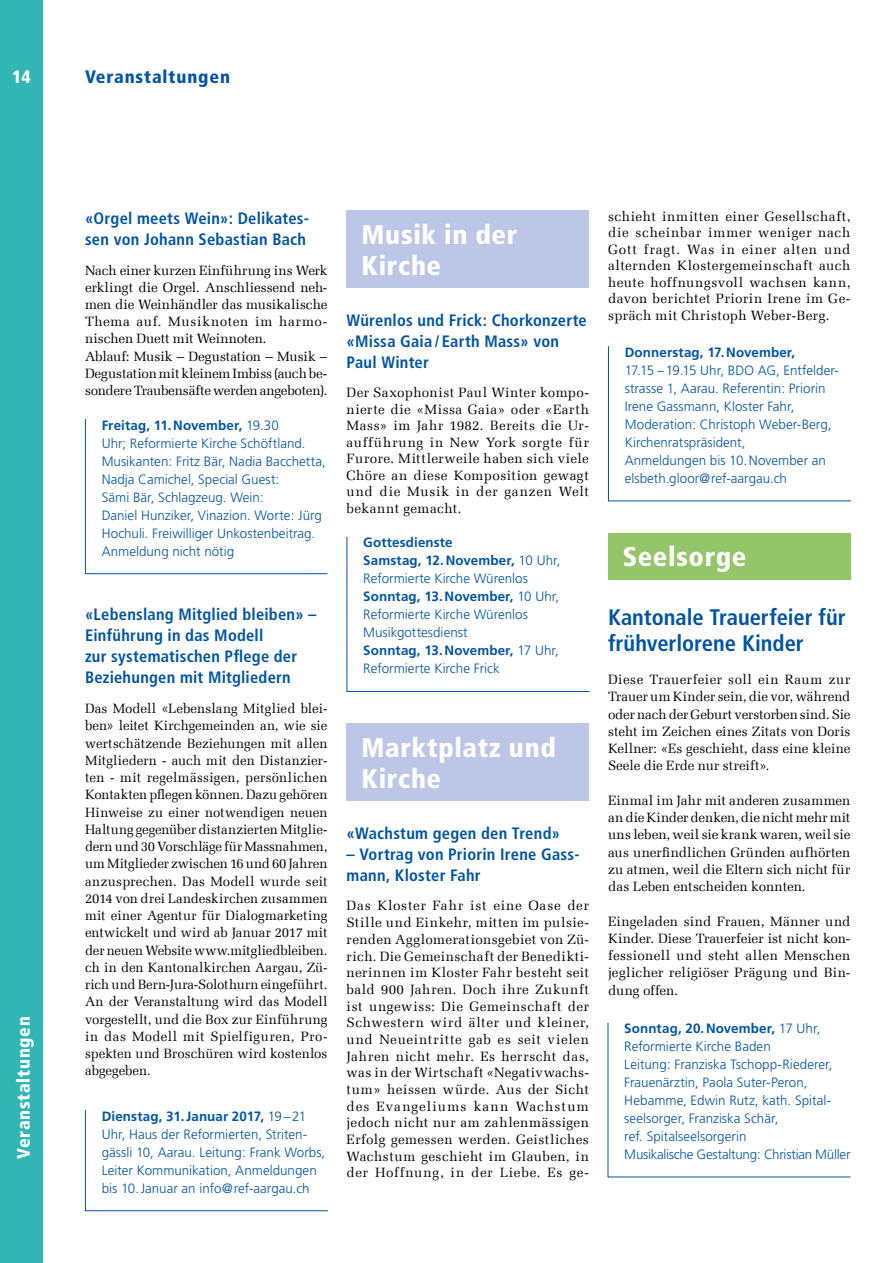
<style>
.page{position:relative;width:893px;height:1263px;background:#fff}
.page>*{position:absolute;margin:0;border:0;box-sizing:border-box;transform-origin:0 0}
.t1{font:900 condensed 27px/31.5px "Frutiger";letter-spacing:.025em;color:#fff}
.t2{font:700 condensed 22.5px/25.5px "Frutiger";color:#0054a4}
.t3{font:900 condensed 18px "Frutiger";letter-spacing:.04em;color:#fff}
.t4{font:900 condensed 18px "Frutiger";letter-spacing:.05em;color:#0054a4}
.t5{font:700 condensed 16.5px/21px "Frutiger";letter-spacing:.015em;color:#0054a4}
.t6{font:13.5px/17.2px "Melior Com";letter-spacing:.01em;color:#000;text-align:justify}
.t7{font:300 13.5px/18px "Frutiger";color:#0054a4}
.t8{font:700 13.5px "Frutiger";letter-spacing:.01em;color:#0054a4}
.s1{font-weight:700}
.s2{font-family:"Frutiger LT Com";font-weight:300}
</style>
<div class="page">
<div style="left:0;top:0;width:43px;height:1263px;background:#31b6b3"></div>
<div style="left:608px;top:533px;width:242px;height:47px;background:#95c56a"></div>
<svg style="left:85px;top:419px;width:243px;height:155px"></svg>
<svg style="left:346px;top:536px;width:244px;height:156px"></svg>
<svg style="left:608px;top:346px;width:243px;height:156px"></svg>
<div style="left:347px;top:210px;width:242px;height:78px;background:#bcc6e6"></div>
<div style="left:347px;top:724px;width:242px;height:77px;background:#bcc6e6"></div>
<svg style="left:607px;top:1022px;width:244px;height:156px"></svg>
<svg style="left:85px;top:1110px;width:243px;height:101px"></svg>
<h3 class="t3" style="left:12px;top:66px;width:20px">14</h3>
<h3 class="t3" style="left:13px;top:1159px;width:144px;rotate:-90deg">Veranstaltungen</h3>
<h3 class="t4" style="left:85px;top:66px;width:146px">Veranstaltungen</h3>
<p class="t5" style="left:85px;top:208px;width:225px">«Orgel meets Wein»: Delikates&shy;sen von Johann Sebastian Bach</p>
<p class="t6" style="left:85px;top:262px;width:244px;text-align:left">Nach einer kurzen Einführung ins Werk erklingt die Orgel. Anschliessend neh&shy;men die Weinhändler das musikalische Thema auf. Musiknoten im harmo&shy;nischen Duett mit Weinnoten.<br>Ablauf: Musik – Degustation – Musik – Degustation mit kleinem Imbiss (auch be&shy;sondere Traubensäfte werden angeboten).</p>
<p class="t7" style="left:102px;top:416px;width:226px"><span class="s1">Freitag, 11.November,</span> 19.30<br>Uhr; Reformierte Kirche Schöftland.<br>Musikanten: Fritz Bär, Nadia Bacchetta, Nadja Camichel, Special Guest:<br>Sämi Bär, Schlagzeug. Wein:<br>Daniel Hunziker, Vinazion. Worte: Jürg Hochuli. Freiwilliger Unkostenbeitrag.<br>Anmeldung nicht nötig</p>
<p class="t5" style="left:85px;top:604px;width:233px">«Lebenslang Mitglied bleiben» –<br>Einführung in das Modell<br>zur systematischen Pflege der<br>Beziehungen mit Mitgliedern</p>
<p class="t6" style="left:85px;top:700px;width:244px">Das Modell <span class="s2">«</span>Lebenslang Mitglied blei&shy;ben<span class="s2">»</span> leitet Kirchgemeinden an, wie sie wertschätzende Beziehungen mit allen Mitgliedern - auch mit den Distanzier&shy;ten - mit regelmässigen, persönlichen Kontakten pflegen können. Dazu gehören Hinweise zu einer notwendigen neuen Haltung gegenüber distanzierten Mitglie&shy;dern und 30 Vorschläge für Massnahmen, um Mitglieder zwischen 16 und 60 Jahren anzusprechen. Das Modell wurde seit 2014 von drei Landeskirchen zusammen mit einer Agentur für Dialogmarketing entwickelt und wird ab Januar 2017 mit der neuen Website www.mitgliedbleiben. ch in den Kantonalkirchen Aargau, Zü&shy;rich und Bern-Jura-Solothurn eingeführt.<br>An der Veranstaltung wird das Modell vorgestellt, und die Box zur Einführung in das Modell mit Spielfiguren, Pro&shy;spekten und Broschüren wird kostenlos abgegeben.</p>
<p class="t7" style="left:102px;top:1107px;width:225px"><span class="s1">Dienstag, 31.Januar 2017,</span> 19–21<br>Uhr, Haus der Reformierten, Striten&shy;gässli 10, Aarau. Leitung: Frank Worbs, Leiter Kommunikation, Anmeldungen bis 10.Januar an info@ref-aargau.ch</p>
<h1 class="t1" style="left:361px;top:218px;width:157px">Musik in der<br>Kirche</h1>
<p class="t5" style="left:347px;top:310px;width:242px">Würenlos und Frick: Chorkonzerte «Missa Gaia / Earth Mass» von<br>Paul Winter</p>
<p class="t6" style="left:347px;top:384px;width:244px;line-height:16.5px">Der Saxophonist Paul Winter kompo&shy;nierte die «Missa Gaia» oder «Earth Mass» im Jahr 1982. Bereits die Ur&shy;aufführung in New York sorgte für Furore. Mittlerweile haben sich viele Chöre an diese Komposition gewagt und die Musik in der ganzen Welt bekannt gemacht.</p>
<p class="t7" style="left:363px;top:534px;width:199px"><span class="s1">Gottesdienste<br>Samstag, 12.November,</span> 10 Uhr,<br>Reformierte Kirche Würenlos<br><span class="s1">Sonntag, 13.November,</span> 10 Uhr,<br>Reformierte Kirche Würenlos<br>Musikgottesdienst<br><span class="s1">Sonntag, 13.November,</span> 17 Uhr,<br>Reformierte Kirche Frick</p>
<h1 class="t1" style="left:361px;top:731px;width:196px">Marktplatz und<br>Kirche</h1>
<p class="t5" style="left:347px;top:823px;width:215px">«Wachstum gegen den Trend»</p>
<p class="t5" style="left:347px;top:844px;width:234px">– Vortrag von Priorin Irene Gass&shy;mann, Kloster Fahr</p>
<p class="t6" style="left:347px;top:897px;width:244px;line-height:16.6px">Das Kloster Fahr ist eine Oase der Stille und Einkehr, mitten im pulsie&shy;renden Agglomerationsgebiet von Zü&shy;rich. Die Gemeinschaft der Benedikti&shy;nerinnen im Kloster Fahr besteht seit bald 900 Jahren. Doch ihre Zukunft ist ungewiss: Die Gemeinschaft der Schwestern wird älter und kleiner, und Neueintritte gab es seit vielen Jahren nicht mehr. Es herrscht das, was in der Wirtschaft «Negativwachs&shy;tum» heissen würde. Aus der Sicht des Evangeliums kann Wachstum jedoch nicht nur am zahlenmässigen Erfolg gemessen werden. Geistliches Wachstum geschieht im Glauben, in der Hoffnung, in der Liebe. Es ge-</p>
<p class="t6" style="left:608px;top:208px;width:244px;line-height:16.5px">schieht inmitten einer Gesellschaft, die scheinbar immer weniger nach Gott fragt. Was in einer alten und alternden Klostergemeinschaft auch heute hoffnungsvoll wachsen kann, davon berichtet Priorin Irene im Ge&shy;spräch mit Christoph Weber-Berg.</p>
<p class="t8" style="left:625px;top:344px;width:172px">Donnerstag, 17.November,</p>
<p class="t7" style="left:625px;top:361px;width:215px">17.15 –19.15 Uhr, BDO AG, Entfelder&shy;strasse 1, Aarau. Referentin: Priorin Irene Gassmann, Kloster Fahr, Moderation: Christoph Weber-Berg, Kirchenratspräsident,<br>Anmeldungen bis 10.November an elsbeth.gloor@ref-aargau.ch</p>
<h1 class="t1" style="left:623px;top:541px;width:125px">Seelsorge</h1>
<h2 class="t2" style="left:608px;top:605px;width:239px">Kantonale Trauerfeier für frühverlorene Kinder</h2>
<p class="t6" style="left:608px;top:671px;width:244px">Diese Trauerfeier soll ein Raum zur Trauer um Kinder sein, die vor, während oder nach der Geburt verstorben sind. Sie steht im Zeichen eines Zitats von Doris Kellner: «Es geschieht, dass eine kleine Seele die Erde nur streift».</p>
<p class="t6" style="left:608px;top:791px;width:244px">Einmal im Jahr mit anderen zusammen an die Kinder denken, die nicht mehr mit uns leben, weil sie krank waren, weil sie aus unerfindlichen Gründen aufhörten zu atmen, weil die Eltern sich nicht für das Leben entscheiden konnten.</p>
<p class="t6" style="left:608px;top:912px;width:244px">Eingeladen sind Frauen, Männer und Kinder. Diese Trauerfeier ist nicht kon&shy;fessionell und steht allen Menschen jeglicher religiöser Prägung und Bin&shy;dung offen.</p>
<p class="t7" style="left:624px;top:1020px;width:228px"><span class="s1">Sonntag, 20.November,</span> 17 Uhr, Reformierte Kirche Baden<br>Leitung: Franziska Tschopp-Riederer, Frauenärztin, Paola Suter-Peron, Hebamme, Edwin Rutz, kath. Spital&shy;seelsorger, Franziska Schär,<br>ref. Spitalseelsorgerin<br>Musikalische Gestaltung: Christian Müller</p>
</div>
